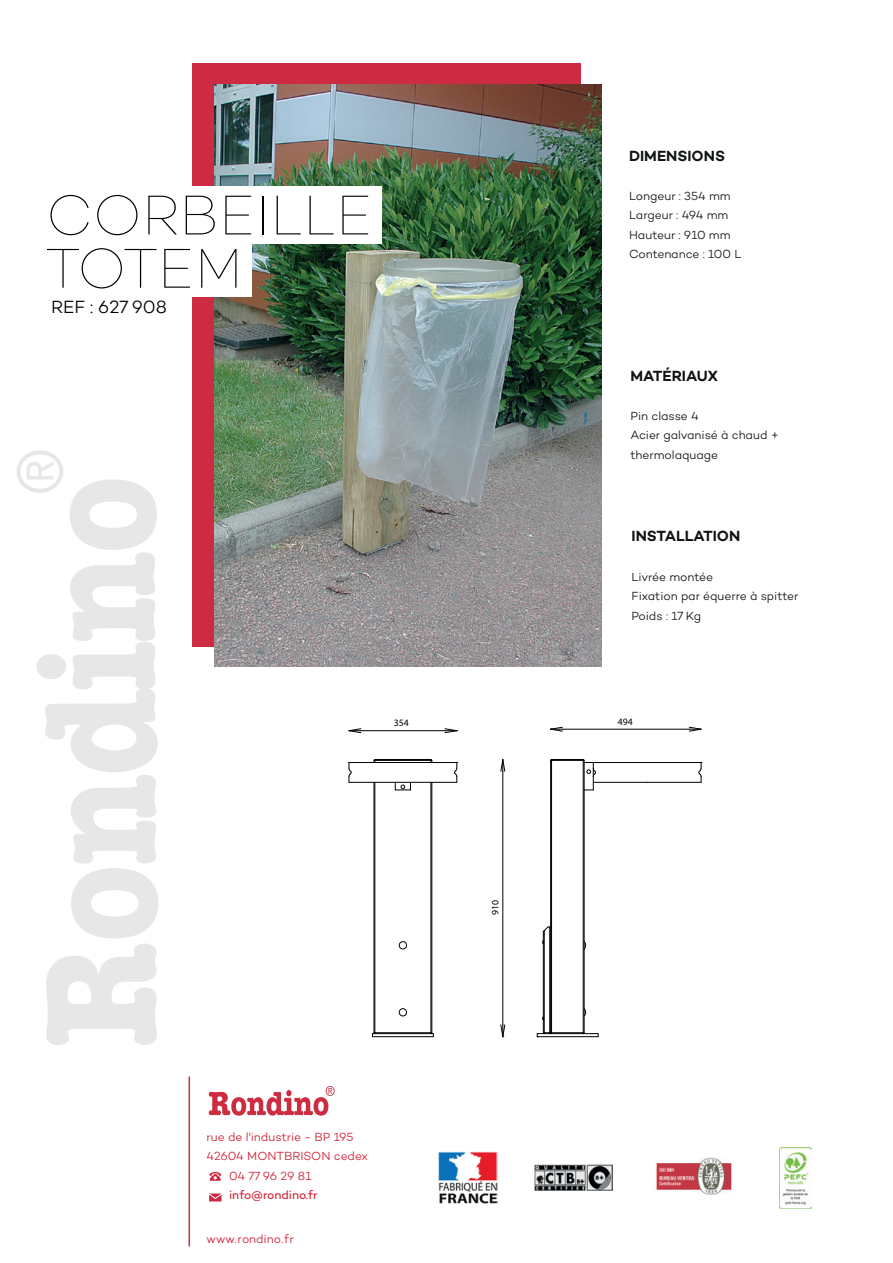
<style>
.page{position:relative;width:893px;height:1263px;background:#fff}
.page>*{position:absolute;margin:0;border:0;box-sizing:border-box;transform-origin:0 0}
.t1{font:100 57px/53.2px "Campton";color:#000001}
.t2{font:300 18px "Campton";color:#000001}
.t3{font:600 15px "Campton";color:#101315}
.t4{font:600 15px "Campton";color:#111415}
.t5{font:300 12px/19.5px "Campton";letter-spacing:-.005em;color:#101315}
.t6{font:300 12px "Campton";color:#d01f32}
.t7{font:300 12px/19.5px "Campton";color:#111415}
.t8{font:12px "Campton";color:#d01f32}
.t9{font:9.75px "Myriad Pro";color:#000001}
</style>
<div class="page">
<div style="left:192px;top:63px;width:388px;height:584px;background:#cd2b41"></div>
<img style="left:438px;top:1152px;width:59px;height:52px">
<img style="left:779px;top:1147px;width:32px;height:61px">
<img style="left:656px;top:1158px;width:76px;height:36px">
<img style="left:534px;top:1165px;width:79px;height:25px">
<hr style="left:189px;top:1076px;width:1px;height:170px;background:#cd2c41">
<svg style="left:209px;top:1086px;width:126px;height:30px"></svg>
<svg style="left:209px;top:1172px;width:12px;height:9px"></svg>
<svg style="left:209px;top:1193px;width:13px;height:8px"></svg>
<svg style="left:17px;top:450px;width:141px;height:595px"></svg>
<img style="left:214px;top:84px;width:387px;height:583px">
<hr style="left:562px;top:729px;width:127px;height:1px;background:#000001">
<svg style="left:689px;top:727px;width:12px;height:5px"></svg>
<hr style="left:361px;top:730px;width:84px;height:1px;background:#000001">
<svg style="left:349px;top:728px;width:12px;height:5px"></svg>
<hr style="left:503px;top:771px;width:1px;height:254px;background:#000001">
<svg style="left:500px;top:759px;width:5px;height:13px"></svg>
<div style="left:399px;top:941px;width:8px;height:8px;border:1px solid #000001;border-radius:50%"></div>
<div style="left:399px;top:1008px;width:8px;height:8px;border:1px solid #000001;border-radius:50%"></div>
<hr style="left:372px;top:1033px;width:61px;height:1px;background:#000001">
<hr style="left:372px;top:1036px;width:61px;height:1px;background:#000001">
<svg style="left:395px;top:783px;width:16px;height:8px"></svg>
<hr style="left:349px;top:762px;width:108px;height:1px;background:#000001">
<hr style="left:349px;top:782px;width:108px;height:1px;background:#000001">
<hr style="left:375px;top:782px;width:1px;height:251px;background:#000001">
<hr style="left:375px;top:760px;width:56px;height:1px;background:#000001">
<hr style="left:431px;top:782px;width:1px;height:251px;background:#000001">
<hr style="left:375px;top:1032px;width:56px;height:1px;background:#000001">
<hr style="left:375px;top:759px;width:56px;height:1px;background:#000001">
<hr style="left:374px;top:782px;width:1px;height:251px;background:#000001">
<hr style="left:432px;top:782px;width:1px;height:251px;background:#000001">
<svg style="left:430px;top:1032px;width:4px;height:5px"></svg>
<hr style="left:549px;top:927px;width:1px;height:106px;background:#000001">
<hr style="left:544px;top:931px;width:1px;height:102px;background:#000001">
<hr style="left:543px;top:931px;width:1px;height:102px;background:#000001">
<svg style="left:543px;top:926px;width:7px;height:6px"></svg>
<hr style="left:537px;top:1036px;width:61px;height:1px;background:#000001">
<hr style="left:537px;top:1033px;width:61px;height:1px;background:#000001">
<hr style="left:647px;top:782px;width:54px;height:1px;background:#000001">
<hr style="left:593px;top:782px;width:54px;height:1px;background:#000001">
<hr style="left:647px;top:762px;width:54px;height:1px;background:#000001">
<hr style="left:593px;top:762px;width:54px;height:1px;background:#000001">
<hr style="left:551px;top:1032px;width:32px;height:1px;background:#000001">
<hr style="left:551px;top:760px;width:1px;height:273px;background:#000001">
<hr style="left:551px;top:760px;width:32px;height:1px;background:#000001">
<hr style="left:583px;top:760px;width:1px;height:273px;background:#000001">
<hr style="left:584px;top:760px;width:1px;height:273px;background:#000001">
<hr style="left:550px;top:760px;width:1px;height:273px;background:#000001">
<hr style="left:551px;top:759px;width:32px;height:1px;background:#000001">
<svg style="left:584px;top:941px;width:2px;height:8px"></svg>
<svg style="left:584px;top:1008px;width:2px;height:8px"></svg>
<svg style="left:583px;top:759px;width:13px;height:32px"></svg>
<svg style="left:698px;top:762px;width:4px;height:20px"></svg>
<svg style="left:550px;top:727px;width:13px;height:5px"></svg>
<svg style="left:349px;top:763px;width:3px;height:19px"></svg>
<svg style="left:454px;top:762px;width:4px;height:20px"></svg>
<svg style="left:444px;top:728px;width:14px;height:5px"></svg>
<svg style="left:537px;top:1032px;width:15px;height:5px"></svg>
<svg style="left:500px;top:1024px;width:5px;height:13px"></svg>
<div style="left:50px;top:186px;width:332px;height:58px;background:#fff"></div>
<div style="left:50px;top:239px;width:202px;height:58px;background:#fff"></div>
<h1 class="t1" style="left:45px;top:188px;width:329px">CORBEILLE<br>TOTEM</h1>
<h2 class="t2" style="left:51px;top:295px;width:117px">REF : 627 908</h2>
<p class="t4" style="left:629px;top:146px;width:98px">DIMENSIONS</p>
<p class="t7" style="left:629px;top:186px;width:114px">Longeur : 354 mm<br>Largeur : 494 mm<br>Hauteur : 910 mm<br>Contenance : 100 L</p>
<p class="t3" style="left:630px;top:366px;width:89px">MATÉRIAUX</p>
<p class="t5" style="left:630px;top:405px;width:150px">Pin classe 4<br>Acier galvanisé à chaud + thermolaquage</p>
<p class="t3" style="left:631px;top:527px;width:110px">INSTALLATION</p>
<p class="t5" style="left:631px;top:566px;width:168px">Livrée montée<br>Fixation par équerre à spitter<br>Poids : 17 Kg</p>
<p class="t9" style="left:394px;top:717px;width:17px">354</p>
<p class="t9" style="left:618px;top:716px;width:17px">494</p>
<p class="t9" style="left:489px;top:915px;width:17px;rotate:-90deg">910</p>
<p class="t6" style="left:207px;top:1129px;width:148px">rue de l'industrie - BP 195</p>
<p class="t6" style="left:207px;top:1149px;width:163px">42604 MONTBRISON cedex</p>
<p class="t6" style="left:229px;top:1168px;width:84px">04 77 96 29 81</p>
<p class="t8" style="left:229px;top:1188px;width:90px">info@rondino.fr</p>
<p class="t6" style="left:207px;top:1231px;width:89px">www.rondino.fr</p>
</div>
